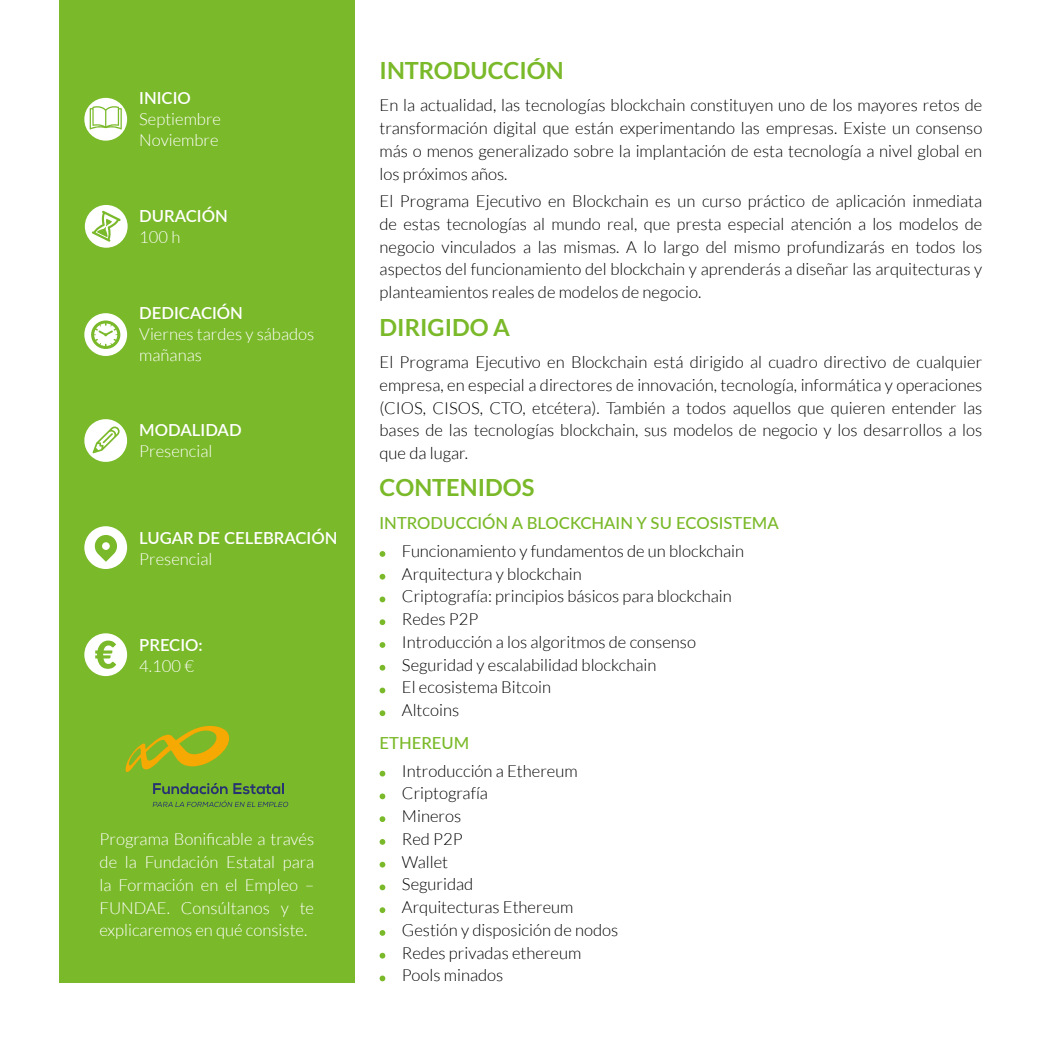
<style>
.page{position:relative;width:1042px;height:1042px;background:#fff}
.page>*{position:absolute;margin:0;border:0;box-sizing:border-box;transform-origin:0 0}
.t1{font:700 23.62px "Lato";color:#7ab929}
.t2{font:300 16.62px/22.8px "Lato";color:#000;text-align:justify}
.t3{font:300 16.62px/22.8px "Lato";color:#fff}
.t4{font:600 16.62px "Lato";color:#fff}
.t5{font:500 16.62px "Lato";color:#7ab929}
</style>
<div class="page">
<svg style="left:379px;top:551px;width:6px;height:6px"></svg>
<svg style="left:379px;top:574px;width:6px;height:5px"></svg>
<svg style="left:379px;top:596px;width:6px;height:6px"></svg>
<svg style="left:379px;top:619px;width:6px;height:6px"></svg>
<svg style="left:379px;top:642px;width:6px;height:6px"></svg>
<svg style="left:379px;top:665px;width:6px;height:5px"></svg>
<svg style="left:379px;top:687px;width:6px;height:6px"></svg>
<svg style="left:379px;top:710px;width:6px;height:6px"></svg>
<svg style="left:379px;top:771px;width:6px;height:5px"></svg>
<svg style="left:379px;top:793px;width:6px;height:6px"></svg>
<svg style="left:379px;top:816px;width:6px;height:6px"></svg>
<svg style="left:379px;top:839px;width:6px;height:6px"></svg>
<svg style="left:379px;top:862px;width:6px;height:5px"></svg>
<svg style="left:379px;top:884px;width:6px;height:6px"></svg>
<svg style="left:379px;top:907px;width:6px;height:6px"></svg>
<svg style="left:379px;top:930px;width:6px;height:6px"></svg>
<svg style="left:379px;top:953px;width:6px;height:5px"></svg>
<svg style="left:379px;top:975px;width:6px;height:6px"></svg>
<div style="left:59px;top:0;width:296px;height:982px;background:#7ab929"></div>
<svg style="left:153px;top:783px;width:131px;height:11px"></svg>
<svg style="left:153px;top:800px;width:135px;height:7px"></svg>
<svg style="left:125px;top:726px;width:104px;height:46px"></svg>
<div style="left:84px;top:98px;width:43px;height:43px;background:#fff;border-radius:50%"></div>
<svg style="left:90px;top:106px;width:32px;height:24px"></svg>
<div style="left:85px;top:205px;width:43px;height:43px;background:#fff;border-radius:50%"></div>
<svg style="left:92px;top:211px;width:29px;height:31px"></svg>
<svg style="left:84px;top:419px;width:44px;height:43px"></svg>
<div style="left:84px;top:526px;width:43px;height:43px;background:#fff;border-radius:50%"></div>
<svg style="left:94px;top:535px;width:23px;height:27px"></svg>
<div style="left:102px;top:542px;width:8px;height:8px;background:#fff;border-radius:50%"></div>
<div style="left:84px;top:313px;width:43px;height:43px;background:#fff;border-radius:50%"></div>
<svg style="left:91px;top:320px;width:29px;height:29px"></svg>
<div style="left:84px;top:633px;width:43px;height:43px;background:#fff;border-radius:50%"></div>
<svg style="left:95px;top:640px;width:21px;height:29px"></svg>
<p class="t4" style="left:139px;top:86px;width:53px">INICIO</p>
<p class="t3" style="left:139px;top:108px;width:83px;line-height:21px">Septiembre<br>Noviembre</p>
<p class="t4" style="left:139px;top:204px;width:90px">DURACIÓN</p>
<p class="t3" style="left:139px;top:226px;width:43px">100 h</p>
<p class="t4" style="left:139px;top:301px;width:105px">DEDICACIÓN</p>
<p class="t3" style="left:139px;top:324px;width:177px;line-height:21px">Viernes tardes y sábados mañanas</p>
<p class="t4" style="left:139px;top:418px;width:104px">MODALIDAD</p>
<p class="t3" style="left:139px;top:440px;width:75px">Presencial</p>
<p class="t4" style="left:139px;top:526px;width:200px">LUGAR DE CELEBRACIÓN</p>
<p class="t3" style="left:139px;top:547px;width:75px">Presencial</p>
<p class="t4" style="left:139px;top:633px;width:65px">PRECIO:</p>
<p class="t3" style="left:139px;top:654px;width:56px">4.100 €</p>
<p class="t3" style="left:100px;top:828px;width:216px;text-align:justify">Programa Bonificable a través de la Fundación Estatal para la Formación en el Empleo – FUNDAE. Consúltanos y te explicaremos en qué consiste.</p>
<h1 class="t1" style="left:379px;top:56px;width:186px">INTRODUCCIÓN</h1>
<p class="t2" style="left:379px;top:94px;width:604px">En la actualidad, las tecnologías blockchain constituyen uno de los mayores retos de transformación digital que están experimentando las empresas. Existe un consenso más o menos generalizado sobre la implantación de esta tecnología a nivel global en los próximos años.</p>
<p class="t2" style="left:379px;top:190px;width:604px">El Programa Ejecutivo en Blockchain es un curso práctico de aplicación inmediata de estas tecnologías al mundo real, que presta especial atención a los modelos de negocio vinculados a las mismas. A lo largo del mismo profundizarás en todos los aspectos del funcionamiento del blockchain y aprenderás a diseñar las arquitecturas y planteamientos reales de modelos de negocio.</p>
<h1 class="t1" style="left:379px;top:313px;width:132px">DIRIGIDO A</h1>
<p class="t2" style="left:379px;top:351px;width:604px">El Programa Ejecutivo en Blockchain está dirigido al cuadro directivo de cualquier empresa, en especial a directores de innovación, tecnología, informática y operaciones (CIOS, CISOS, CTO, etcétera). También a todos aquellos que quieren entender las bases de las tecnologías blockchain, sus modelos de negocio y los desarrollos a los que da lugar.</p>
<h1 class="t1" style="left:379px;top:474px;width:156px">CONTENIDOS</h1>
<p class="t5" style="left:379px;top:511px;width:401px">INTRODUCCIÓN A BLOCKCHAIN Y SU ECOSISTEMA</p>
<p class="t2" style="left:402px;top:539px;width:343px;text-align:left">Funcionamiento y fundamentos de un blockchain<br>Arquitectura y blockchain<br>Criptografía: principios básicos para blockchain<br>Redes P2P<br>Introducción a los algoritmos de consenso<br>Seguridad y escalabilidad blockchain<br>El ecosistema Bitcoin<br>Altcoins</p>
<p class="t5" style="left:379px;top:731px;width:91px">ETHEREUM</p>
<p class="t2" style="left:402px;top:759px;width:218px;text-align:left">Introducción a Ethereum<br>Criptografía<br>Mineros<br>Red P2P<br>Wallet<br>Seguridad<br>Arquitecturas Ethereum<br>Gestión y disposición de nodos<br>Redes privadas ethereum<br>Pools minados</p>
</div>
